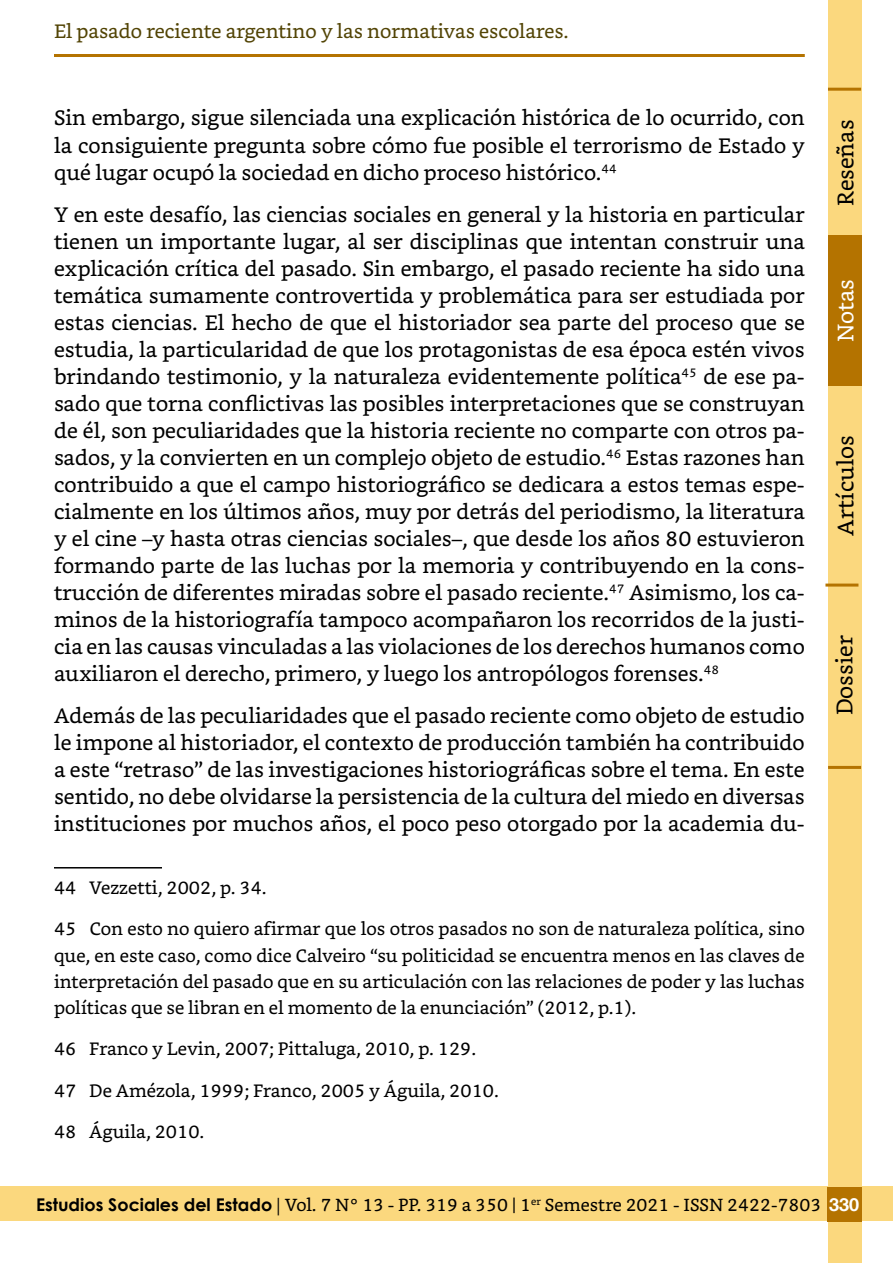
<style>
.page{position:relative;width:893px;height:1263px;background:#fff}
.page>*{position:absolute;margin:0;border:0;box-sizing:border-box;transform-origin:0 0}
.t1{font:22.5px "Bookerly";color:#000}
.t2{font:22.5px "Bookerly";color:#fff}
.Cuerpo{font:21px/27px "Bookerly";color:#000;text-align:justify}
.t3{font:19.5px "Bookerly";color:#524405}
.Notas_al_pie{font:18px/26.2px "Bookerly";color:#000;text-align:justify}
.t4{font:17.55px "Bookerly";color:#000}
.s1{font-family:"Century Gothic";font-weight:700}
.s2{font-family:"Minion Pro"}
.s3{font-family:"Helvetica Neue";font-weight:700;font-size:18px;color:#fff}
</style>
<div class="page">
<div style="left:0;top:1187px;width:893px;height:34px;background:#fbd87e"></div>
<div style="left:828px;top:0;width:33px;height:1263px;background:#fbd87e"></div>
<div style="left:828px;top:235px;width:33px;height:151px;background:#b47300"></div>
<hr style="left:828px;top:766px;width:33px;height:3px;background:#b47300">
<div style="left:827px;top:1187px;width:35px;height:35px;background:#b47300"></div>
<hr style="left:828px;top:88px;width:33px;height:3px;background:#b47300">
<hr style="left:54px;top:54px;width:751px;height:3px;background:#b47300">
<hr style="left:825px;top:584px;width:33px;height:3px;background:#b47300">
<hr style="left:54px;top:867px;width:108px;height:1px;background:#000">
<p class="t3" style="left:54px;top:20px;width:516px">El pasado reciente argentino y las normativas escolares.</p>
<p class="Cuerpo" style="left:54px;top:104px;width:752px;line-height:27.8px">Sin embargo, sigue silenciada una explicación histórica de lo ocurrido, con la consiguiente pregunta sobre cómo fue posible el terrorismo de Estado y qué lugar ocupó la sociedad en dicho proceso histórico.<sup>44</sup></p>
<p class="Cuerpo" style="left:54px;top:202px;width:752px">Y en este desafío, las ciencias sociales en general y la historia en particular tienen un importante lugar, al ser disciplinas que intentan construir una explicación crítica del pasado. Sin embargo, el pasado reciente ha sido una temática sumamente controvertida y problemática para ser estudiada por estas ciencias. El hecho de que el historiador sea parte del proceso que se estudia, la particularidad de que los protagonistas de esa época estén vivos brindando testimonio, y la naturaleza evidentemente política<sup>45</sup> de ese pa&shy;sado que torna conflictivas las posibles interpretaciones que se construyan de él, son peculiaridades que la historia reciente no comparte con otros pa&shy;sados, y la convierten en un complejo objeto de estudio.<sup>46</sup> Estas razones han contribuido a que el campo historiográfico se dedicara a estos temas espe&shy;cialmente en los últimos años, muy por detrás del periodismo, la literatura y el cine –y hasta otras ciencias sociales–, que desde los años 80 estuvieron formando parte de las luchas por la memoria y contribuyendo en la cons&shy;trucción de diferentes miradas sobre el pasado reciente.<sup>47</sup> Asimismo, los ca&shy;minos de la historiografía tampoco acompañaron los recorridos de la justi&shy;cia en las causas vinculadas a las violaciones de los derechos humanos como auxiliaron el derecho, primero, y luego los antropólogos forenses.<sup>48</sup></p>
<p class="Cuerpo" style="left:54px;top:703px;width:752px">Además de las peculiaridades que el pasado reciente como objeto de estudio le impone al historiador, el contexto de producción también ha contribuido a este “retraso” de las investigaciones historiográficas sobre el tema. En este sentido, no debe olvidarse la persistencia de la cultura del miedo en diversas instituciones por muchos años, el poco peso otorgado por la academia du-</p>
<p class="Notas_al_pie" style="left:54px;top:875px;width:214px">44 Vezzetti, 2002, p. 34.</p>
<p class="Notas_al_pie" style="left:54px;top:916px;width:752px">45 Con esto no quiero afirmar que los otros pasados no son de naturaleza política, sino que, en este caso, como dice Calveiro “su politicidad se encuentra menos en las claves de interpretación del pasado que en su articulación con las relaciones de poder y las luchas políticas que se libran en el momento de la enunciación” (2012, p.1).</p>
<p class="Notas_al_pie" style="left:54px;top:1036px;width:424px">46 Franco y Levin, 2007; Pittaluga, 2010, p. 129.</p>
<p class="Notas_al_pie" style="left:54px;top:1077px;width:446px">47 De Amézola, 1999; Franco, 2005 y Águila, 2010.</p>
<p class="Notas_al_pie" style="left:54px;top:1118px;width:152px">48 Águila, 2010.</p>
<p class="t1" style="left:833px;top:206px;width:88px;rotate:-90deg">Reseñas</p>
<p class="t2" style="left:833px;top:342px;width:65px;rotate:-90deg">Notas</p>
<p class="t1" style="left:833px;top:536px;width:102px;rotate:-90deg">Artículos</p>
<p class="t1" style="left:832px;top:715px;width:82px;rotate:-90deg">Dossier</p>
<p class="t4" style="left:36px;top:1194px;width:825px"><span class="s1">Estudios Sociales del Estado</span> <span class="s2">|</span> Vol. 7 N° 13 - PP. 319 a 350 | 1<sup>er</sup> Semestre 2021 - ISSN 2422-7803 <span class="s3">330</span></p>
</div>
